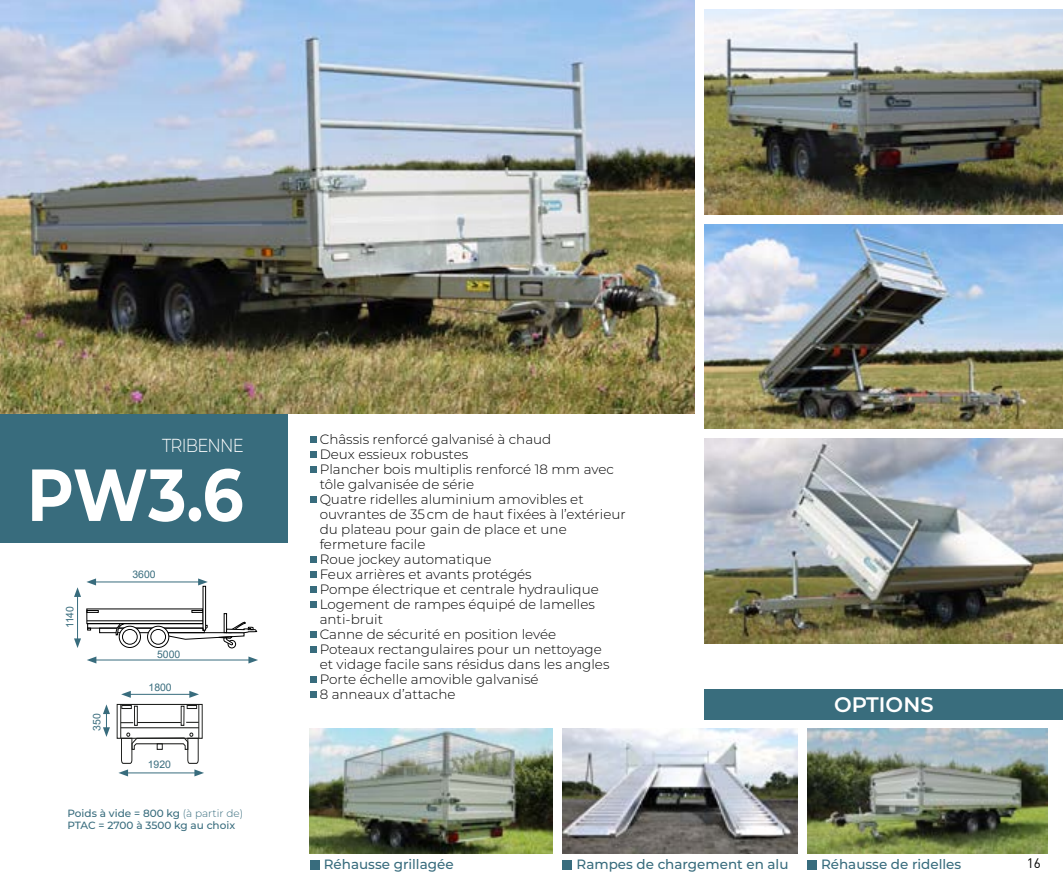
<style>
.page{position:relative;width:1063px;height:893px;background:#fff}
.page>*{position:absolute;margin:0;border:0;box-sizing:border-box;transform-origin:0 0}
.t1{font:700 73.5px "Montserrat";color:#fff;scale:.88 1}
.t2{font:600 21px "Montserrat";color:#fff}
.t3{font:300 18.75px "Montserrat";letter-spacing:-.05em;color:#fff;scale:.88 1}
.t4{font:300 13.5px/15px "Montserrat";color:#000}
.t5{font:500 13.5px "Montserrat";color:#386c7d}
.t6{font:13.5px "DIN";color:#000}
.t7{font:500 10.5px/12.6px "Montserrat";color:#386c7d}
.t8{font:10.5px "Arial";color:#386c7d}
.s1{font-weight:300}
</style>
<div class="page">
<div style="left:0;top:414px;width:287px;height:128px;background:#386c7d"></div>
<div style="left:705px;top:688px;width:358px;height:31px;background:#396d7d"></div>
<div style="left:310px;top:860px;width:10px;height:10px;background:#386c7d"></div>
<div style="left:807px;top:860px;width:10px;height:10px;background:#386c7d"></div>
<div style="left:563px;top:860px;width:9px;height:10px;background:#386c7d"></div>
<img style="left:563px;top:729px;width:234px;height:124px">
<div style="left:310px;top:436px;width:6px;height:7px;background:#386c7d"></div>
<div style="left:310px;top:451px;width:6px;height:7px;background:#386c7d"></div>
<div style="left:310px;top:466px;width:6px;height:7px;background:#386c7d"></div>
<div style="left:310px;top:496px;width:6px;height:7px;background:#386c7d"></div>
<div style="left:310px;top:556px;width:6px;height:7px;background:#386c7d"></div>
<div style="left:310px;top:571px;width:6px;height:7px;background:#386c7d"></div>
<div style="left:310px;top:586px;width:6px;height:7px;background:#386c7d"></div>
<div style="left:310px;top:601px;width:6px;height:7px;background:#386c7d"></div>
<div style="left:310px;top:631px;width:6px;height:7px;background:#386c7d"></div>
<div style="left:310px;top:646px;width:6px;height:7px;background:#386c7d"></div>
<div style="left:310px;top:676px;width:6px;height:7px;background:#386c7d"></div>
<div style="left:310px;top:691px;width:6px;height:7px;background:#386c7d"></div>
<img style="left:310px;top:729px;width:243px;height:125px">
<img style="left:0;top:0;width:694px;height:414px">
<img style="left:704px;top:10px;width:359px;height:204px">
<img style="left:704px;top:224px;width:359px;height:205px">
<img style="left:704px;top:439px;width:359px;height:204px">
<img style="left:807px;top:729px;width:241px;height:125px">
<hr style="left:94px;top:581px;width:107px;height:1px;background:#386c7d">
<svg style="left:198px;top:578px;width:10px;height:7px"></svg>
<hr style="left:94px;top:660px;width:157px;height:1px;background:#386c7d">
<svg style="left:87px;top:656px;width:9px;height:7px"></svg>
<svg style="left:248px;top:656px;width:10px;height:7px"></svg>
<div style="left:203px;top:586px;width:3px;height:44px;border:1px solid #000"></div>
<hr style="left:77px;top:595px;width:1px;height:46px;background:#386c7d">
<svg style="left:74px;top:608px;width:183px;height:40px"></svg>
<svg style="left:74px;top:578px;width:22px;height:19px"></svg>
<hr style="left:128px;top:694px;width:64px;height:1px;background:#386c7d">
<svg style="left:121px;top:691px;width:10px;height:7px"></svg>
<svg style="left:189px;top:691px;width:10px;height:7px"></svg>
<svg style="left:103px;top:704px;width:7px;height:33px"></svg>
<div style="left:117px;top:704px;width:86px;height:35px;border:1px solid #1a1b19"></div>
<div style="left:121px;top:705px;width:11px;height:4px;border:1px solid #1a1b19"></div>
<div style="left:134px;top:706px;width:4px;height:20px;border:1px solid #1a1b19"></div>
<div style="left:187px;top:705px;width:10px;height:4px;border:1px solid #1a1b19"></div>
<hr style="left:120px;top:704px;width:1px;height:34px;background:#1a1b19">
<hr style="left:199px;top:704px;width:1px;height:34px;background:#1a1b19">
<hr style="left:121px;top:727px;width:78px;height:1px;background:#1a1b19">
<svg style="left:186px;top:722px;width:13px;height:1px"></svg>
<hr style="left:137px;top:722px;width:44px;height:1px;background:#1a1b19">
<svg style="left:121px;top:722px;width:12px;height:1px"></svg>
<svg style="left:118px;top:733px;width:86px;height:43px"></svg>
<h3 class="t3" style="left:162px;top:433px;width:94px">TRIBENNE</h3>
<h1 class="t1" style="left:27px;top:442px;width:248px">PW3.6</h1>
<p class="t8" style="left:62px;top:628px;width:24px;rotate:-90deg">1140</p>
<p class="t8" style="left:89px;top:731px;width:19px;rotate:-90deg">350</p>
<p class="t8" style="left:132px;top:567px;width:25px">3600</p>
<p class="t8" style="left:157px;top:647px;width:25px">5000</p>
<p class="t8" style="left:149px;top:680px;width:25px">1800</p>
<p class="t8" style="left:148px;top:757px;width:25px">1920</p>
<p class="t7" style="left:67px;top:806px;width:177px">Poids à vide = 800 kg <span class="s1">(à partir de)<br></span>PTAC = 2700 à 3500 kg au choix</p>
<p class="t4" style="left:320px;top:431px;width:308px">Châssis renforcé galvanisé à chaud<br>Deux essieux robustes<br>Plancher bois multiplis renforcé 18 mm avec tôle galvanisée de série<br>Quatre ridelles aluminium amovibles et ouvrantes de 35 cm de haut fixées à l’extérieur du plateau pour gain de place et une fermeture facile<br>Roue jockey automatique<br>Feux arrières et avants protégés<br>Pompe électrique et centrale hydraulique<br>Logement de rampes équipé de lamelles anti-bruit<br>Canne de sécurité en position levée<br>Poteaux rectangulaires pour un nettoyage<br>et vidage facile sans résidus dans les angles<br>Porte échelle amovible galvanisé<br>8 anneaux d’attache</p>
<h2 class="t2" style="left:834px;top:689px;width:101px">OPTIONS</h2>
<p class="t5" style="left:324px;top:855px;width:131px">Réhausse grillagée</p>
<p class="t5" style="left:577px;top:855px;width:213px">Rampes de chargement en alu</p>
<p class="t5" style="left:821px;top:855px;width:142px">Réhausse de ridelles</p>
<p class="t6" style="left:1027px;top:855px;width:16px">16</p>
</div>
